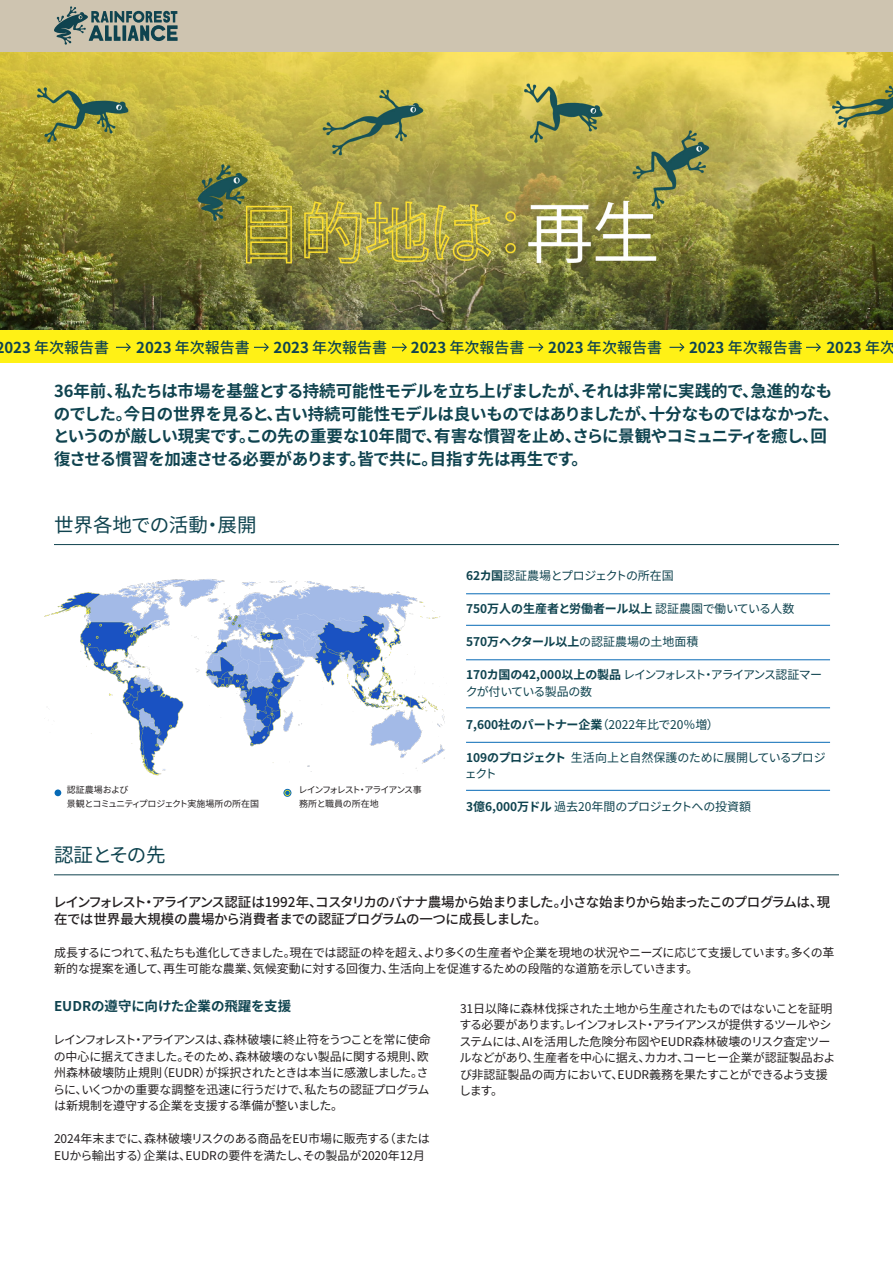
<style>
.page{position:relative;width:893px;height:1263px;background:#fff}
.page>*{position:absolute;margin:0;border:0;box-sizing:border-box;transform-origin:0 0}
.Section_Header{font:19.5px "Source Han Sans JP";color:#0f434f}
.Section_Header-2{font:19.5px "Source Han Sans JP";letter-spacing:-.02em;color:#0f434f}
.Intro_text{font:700 16.5px/22.5px "Source Han Sans JP";letter-spacing:-.03em;color:#0f434f}
.t1{font:500 15px "Source Han Sans JP";color:#0f434f}
.t2{font:700 15px "Source Han Sans JP";color:#0f434f}
.Body_text{font:500 13.5px/16.5px "Source Han Sans JP";letter-spacing:-.05em;color:#231f20}
.Second_level_header{font:700 13.5px "Source Han Sans JP";color:#0f434f}
.Body_text-2{font:12px/16.5px "Source Han Sans JP";letter-spacing:-.025em;color:#231f20}
.Body_text-3{font:700 12px "Source Han Sans JP";color:#0f434f}
.Body_text-4{font:12px/16.5px "Source Han Sans JP";letter-spacing:-.035em;color:#0f434f}
.Body_text-5{font:12px/16.5px "Source Han Sans JP";letter-spacing:-.09em;color:#0f434f}
.Body_text-6{font:12px "Source Han Sans JP";letter-spacing:-.01em;color:#0f434f}
.Body_text-7{font:9px/13.5px "Source Han Sans JP";letter-spacing:-.1em;color:#231f20}
.Body_text-8{font:9px "Source Han Sans JP";letter-spacing:-.05em;color:#231f20}
.Body_text-9{font:9px "Source Han Sans JP";letter-spacing:-.01em;color:#231f20}
.s1{font-weight:700}
.s2{font-weight:500}
.s3{font-weight:400}
</style>
<div class="page">
<img style="left:0;top:52px;width:893px;height:279px">
<div style="left:0;top:0;width:893px;height:52px;background:#cec4b0"></div>
<svg style="left:54px;top:6px;width:124px;height:39px"></svg>
<hr style="left:54px;top:544px;width:785px;height:1px;background:#0f434f">
<hr style="left:466px;top:593px;width:364px;height:1px;background:#076ab6">
<hr style="left:466px;top:625px;width:364px;height:1px;background:#076ab6">
<hr style="left:466px;top:659px;width:364px;height:1px;background:#076ab6">
<hr style="left:466px;top:707px;width:364px;height:1px;background:#076ab6">
<hr style="left:466px;top:742px;width:364px;height:1px;background:#076ab6">
<hr style="left:466px;top:790px;width:364px;height:1px;background:#076ab6">
<hr style="left:54px;top:874px;width:785px;height:1px;background:#0f434f">
<div style="left:55px;top:789px;width:6px;height:7px;background:#076ab6;border-radius:50%"></div>
<div style="left:284px;top:789px;width:7px;height:8px;border:1px solid #076ab6;border-radius:50%"></div>
<svg style="left:285px;top:791px;width:5px;height:4px"></svg>
<img style="left:44px;top:579px;width:401px;height:197px">
<div style="left:0;top:331px;width:893px;height:32px;background:#fff116"></div>
<svg style="left:116px;top:343px;width:15px;height:9px"></svg>
<svg style="left:254px;top:343px;width:15px;height:9px"></svg>
<svg style="left:392px;top:343px;width:15px;height:9px"></svg>
<svg style="left:528px;top:343px;width:16px;height:9px"></svg>
<svg style="left:669px;top:343px;width:16px;height:9px"></svg>
<svg style="left:806px;top:343px;width:15px;height:9px"></svg>
<p class="t1" style="left:4px;top:339px;width:106px"><span class="s1">023</span> 年次報告書</p>
<p class="t1" style="left:136px;top:339px;width:115px"><span class="s1">2023</span> 年次報告書</p>
<p class="t1" style="left:274px;top:339px;width:115px"><span class="s1">2023</span> 年次報告書</p>
<p class="t1" style="left:411px;top:339px;width:115px"><span class="s1">2023</span> 年次報告書</p>
<p class="t1" style="left:548px;top:339px;width:115px"><span class="s1">2023</span> 年次報告書</p>
<p class="t1" style="left:689px;top:339px;width:115px"><span class="s1">2023</span> 年次報告書</p>
<p class="t2" style="left:826px;top:339px;width:70px">2023 <span class="s2">年次</span></p>
<p class="Intro_text" style="left:53px;top:380px;width:788px">36年前、私たちは市場を基盤とする持続可能性モデルを立ち上げましたが、それは非常に実践的で、急進的なものでした。今日の世界を見ると、古い持続可能性モデルは良いものではありましたが、十分なものではなかった、というのが厳しい現実です。この先の重要な10年間で、有害な慣習を止め、さらに景観やコミュニティを癒し、回復させる慣習を加速させる必要があります。皆で共に。目指す先は再生です。</p>
<p class="Section_Header" style="left:54px;top:513px;width:204px">世界各地での活動・展開</p>
<p class="Body_text-9" style="left:67px;top:785px;width:63px">認証農場および</p>
<p class="Body_text-8" style="left:67px;top:798px;width:194px">景観とコミュニティプロジェクト実施場所の所在国</p>
<p class="Section_Header-2" style="left:54px;top:843px;width:113px">認証とその先</p>
<p class="Body_text-7" style="left:299px;top:783px;width:125px">レインフォレスト・アライアンス事務所と職員の所在地</p>
<p class="Body_text-4" style="left:466px;top:568px;width:209px"><span class="s1">62カ国</span>認証農場とプロジェクトの所在国</p>
<p class="Body_text-3" style="left:466px;top:602px;width:330px">750万人の生産者と労働者ール以上 <span class="s3">認証農園で働いている人数</span></p>
<p class="Body_text-3" style="left:466px;top:635px;width:234px">570万ヘクタール以上<span class="s3">の認証農場の土地面積</span></p>
<p class="Body_text-5" style="left:466px;top:667px;width:358px"><span class="s1">170カ国の42,000以上の製品</span> レインフォレスト・アライアンス認証マークが付いている製品の数</p>
<p class="Body_text-3" style="left:466px;top:718px;width:254px">7,600社のパートナー企業<span class="s3">（2022年比で20％増）</span></p>
<p class="Body_text-4" style="left:465px;top:749px;width:362px"><span class="s1">109のプロジェクト</span> 生活向上と自然保護のために展開しているプロジェクト</p>
<p class="Body_text-6" style="left:466px;top:800px;width:287px"><span class="s1">3億6,000万ドル</span> 過去20年間のプロジェクトへの投資額</p>
<p class="Body_text" style="left:53px;top:894px;width:779px">レインフォレスト・アライアンス認証は1992年、コスタリカのバナナ農場から始まりました。小さな始まりから始まったこのプログラムは、現在では世界最大規模の農場から消費者までの認証プログラムの一つに成長しました。</p>
<p class="Body_text-2" style="left:54px;top:944px;width:782px">成長するにつれて、私たちも進化してきました。現在では認証の枠を超え、より多くの生産者や企業を現地の状況やニーズに応じて支援しています。多くの革新的な提案を通して、再生可能な農業、気候変動に対する回復力、生活向上を促進するための段階的な道筋を示していきます。</p>
<p class="Second_level_header" style="left:54px;top:998px;width:239px">EUDRの遵守に向けた企業の飛躍を支援</p>
<p class="Body_text-2" style="left:53px;top:1032px;width:379px">レインフォレスト・アライアンスは、森林破壊に終止符をうつことを常に使命の中心に据えてきました。そのため、森林破壊のない製品に関する規則、欧州森林破壊防止規則（EUDR）が採択されたときは本当に感激しました。さらに、いくつかの重要な調整を迅速に行うだけで、私たちの認証プログラムは新規制を遵守する企業を支援する準備が整いました。</p>
<p class="Body_text-2" style="left:54px;top:1131px;width:377px">2024年末までに、森林破壊リスクのある商品をEU市場に販売する（または<br>EUから輸出する）企業は、EUDRの要件を満たし、その製品が2020年12月</p>
<p class="Body_text-2" style="left:459px;top:1000px;width:378px">31日以降に森林伐採された土地から生産されたものではないことを証明する必要があります。レインフォレスト・アライアンスが提供するツールやシステムには、AIを活用した危険分布図やEUDR森林破壊のリスク査定ツールなどがあり、生産者を中心に据え、カカオ、コーヒー企業が認証製品および非認証製品の両方において、EUDR義務を果たすことができるよう支援します。</p>
</div>
